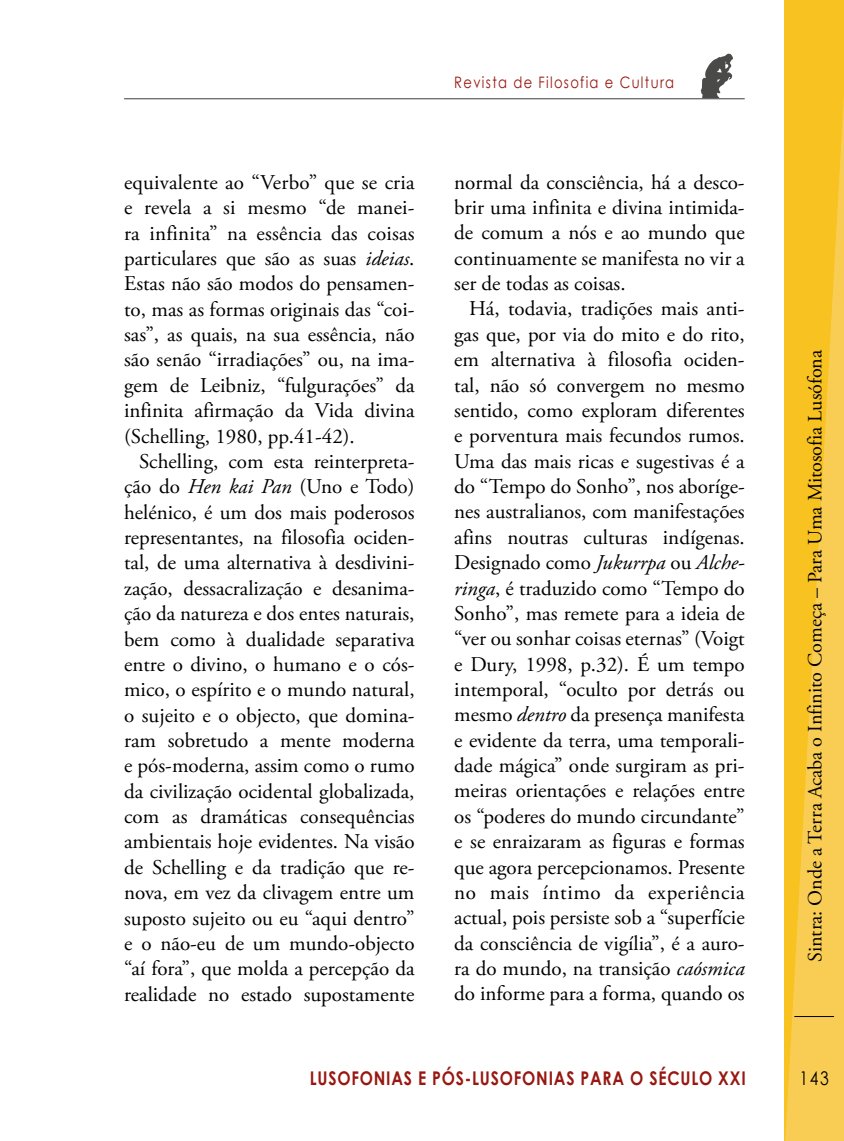
<style>
.page{position:relative;width:844px;height:1141px;background:#fff}
.page>*{position:absolute;margin:0;border:0;box-sizing:border-box;transform-origin:0 0}
.t1{font:21px/25.4px "Adobe Garamond Pro";color:#000;text-align:justify}
.t2{font:20.12px "Adobe Garamond Pro";color:#000}
.t3{font:700 18.9px "Century Gothic";letter-spacing:.05em;color:#981711;scale:.83 1}
.t4{font:18.9px "Century Gothic";color:#000;scale:.83 1}
.t5{font:15.75px "Century Gothic";letter-spacing:.1em;color:#981711;scale:.83 1}
.s1{font-style:italic}
</style>
<div class="page">
<hr style="left:124px;top:98px;width:620px;height:1px;background:#3c3c3b">
<svg style="left:784px;top:0;width:59px;height:1141px;fill:#f8c221"></svg>
<hr style="left:794px;top:1016px;width:39px;height:1px;background:#000">
<svg style="left:700px;top:54px;width:32px;height:44px"></svg>
<p class="t1" style="left:124px;top:170px;width:292px">equivalente ao “Verbo” que se cria e revela a si mesmo “de manei&shy;ra infinita” na essência das coisas particulares que são as suas <span class="s1">ideias</span>.<br>Estas não são modos do pensamen&shy;to, mas as formas originais das “coi&shy;sas”, as quais, na sua essência, não são senão “irradiações” ou, na ima&shy;gem de Leibniz, “fulgurações” da infinita afirmação da Vida divina (Schelling, 1980, pp.41-42).</p>
<p class="t1" style="left:124px;top:449px;width:292px;text-indent:15px">Schelling, com esta reinterpreta&shy;ção do <span class="s1">Hen kai Pan</span> (Uno e Todo) helénico, é um dos mais poderosos representantes, na filosofia ociden&shy;tal, de uma alternativa à desdivini&shy;zação, dessacralização e desanima&shy;ção da natureza e dos entes naturais, bem como à dualidade separativa entre o divino, o humano e o cós&shy;mico, o espírito e o mundo natural, o sujeito e o objecto, que domina&shy;ram sobretudo a mente moderna e pós-moderna, assim como o rumo da civilização ocidental globalizada, com as dramáticas consequências ambientais hoje evidentes. Na visão de Schelling e da tradição que re&shy;nova, em vez da clivagem entre um suposto sujeito ou eu “aqui dentro” e o não-eu de um mundo-objecto “aí fora”, que molda a percepção da realidade no estado supostamente</p>
<p class="t5" style="left:454px;top:72px;width:266px">Revista de Filosofia e Cultura</p>
<p class="t1" style="left:454px;top:170px;width:292px">normal da consciência, há a desco&shy;brir uma infinita e divina intimida&shy;de comum a nós e ao mundo que continuamente se manifesta no vir a ser de todas as coisas.</p>
<p class="t1" style="left:454px;top:297px;width:292px;text-indent:15px">Há, todavia, tradições mais anti&shy;gas que, por via do mito e do rito, em alternativa à filosofia ociden&shy;tal, não só convergem no mesmo sentido, como exploram diferentes e porventura mais fecundos rumos.<br>Uma das mais ricas e sugestivas é a do “Tempo do Sonho”, nos aboríge&shy;nes australianos, com manifestações afins noutras culturas indígenas.<br>Designado como <span class="s1">Jukurrpa</span> ou <span class="s1">Alche&shy;ringa</span>, é traduzido como “Tempo do Sonho”, mas remete para a ideia de “ver ou sonhar coisas eternas” (Voigt e Dury, 1998, p.32). É um tempo intemporal, “oculto por detrás ou mesmo <span class="s1">dentro</span> da presença manifesta e evidente da terra, uma temporali&shy;dade mágica” onde surgiram as pri&shy;meiras orientações e relações entre os “poderes do mundo circundante” e se enraizaram as figuras e formas que agora percepcionamos. Presente no mais íntimo da experiência actual, pois persiste sob a “superfície da consciência de vigília”, é a auro&shy;ra do mundo, na transição <span class="s1">caósmica </span>do informe para a forma, quando os</p>
<p class="t3" style="left:310px;top:1064px;width:526px">LUSOFONIAS E PÓS-LUSOFONIAS PARA O SÉCULO XXI</p>
<p class="t2" style="left:802px;top:962px;width:614px;rotate:-90deg">Sintra: Onde a Terra Acaba o Infinito Começa – Para Uma Mitosofia Lusófona</p>
<p class="t4" style="left:799px;top:1065px;width:37px">143</p>
</div>
